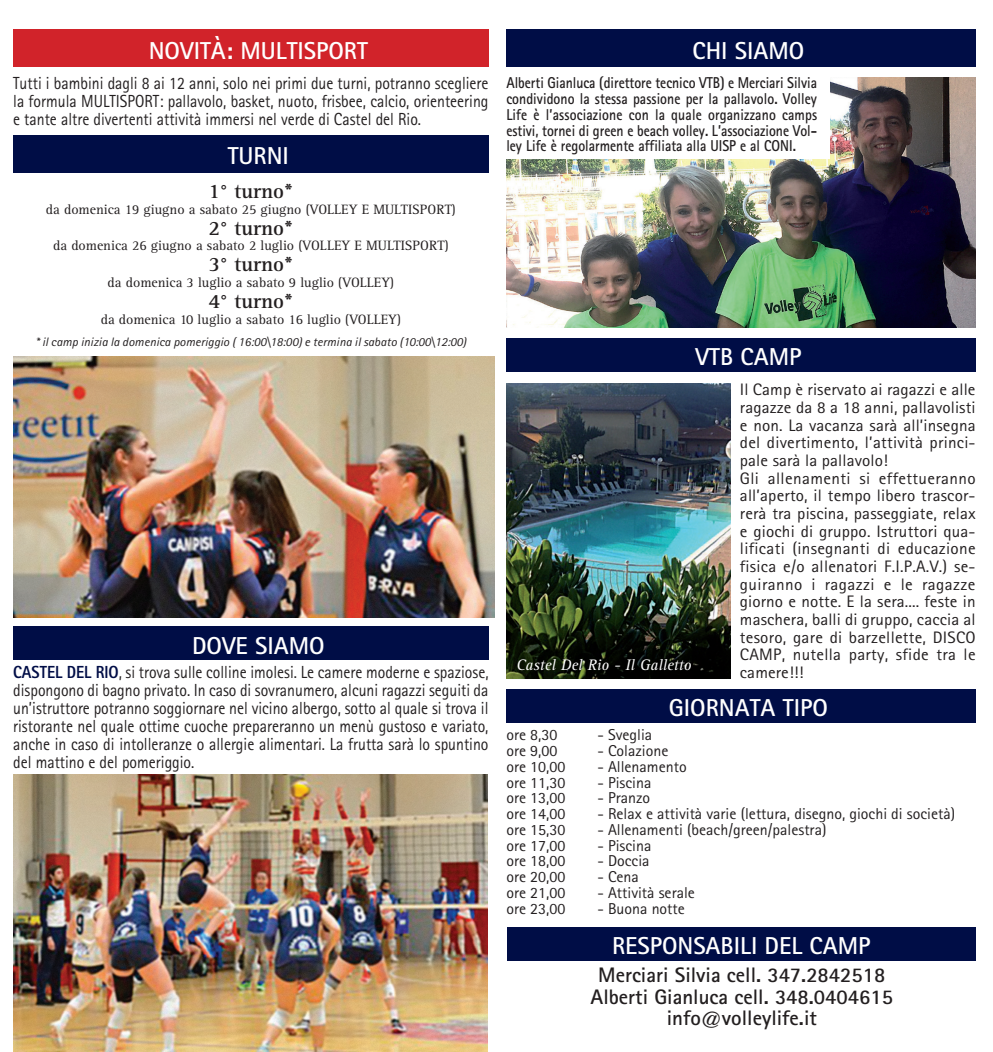
<style>
.page{position:relative;width:993px;height:1052px;background:#fff}
.page>*{position:absolute;margin:0;border:0;box-sizing:border-box;transform-origin:0 0}
.Normale{font:700 24.5px "Rotis Sans Serif Std";color:#fff}
._99{font:700 21px "Rotis Sans Serif Std";color:#231f20}
.t1{font:700 21px "Rotis Serif Std";color:#231f20}
._88888888{font:17.5px/17.8px "Rotis Sans Serif Std";color:#231f20;text-align:justify;scale:.9 1}
._00{font:16.62px/17.7px "Rotis Sans Serif Std";letter-spacing:.015em;color:#231f20;text-align:justify}
._88888888-2{font:15.75px "Rotis Sans Serif Std";color:#231f20}
._88888888-3{font:700 15.75px/15.8px "Rotis Sans Serif Std";color:#231f20;text-align:justify;scale:.87 1}
.t2{font:italic 15.75px "Rotis Serif Std";color:#fff}
.t3{font:14px "Rotis Serif Std";color:#231f20}
._02{font:italic 12.25px "Rotis Sans Serif Std";letter-spacing:.005em;color:#231f20}
.s1{font-weight:800;color:#000d46}
</style>
<div class="page">
<div style="left:506px;top:689px;width:469px;height:34px;background:#000d46"></div>
<div style="left:506px;top:30px;width:469px;height:37px;background:#000d46"></div>
<div style="left:506px;top:338px;width:469px;height:33px;background:#000d46"></div>
<img style="left:506px;top:77px;width:468px;height:250px">
<img style="left:506px;top:384px;width:223px;height:294px">
<div style="left:495px;top:70px;width:334px;height:89px;background:#fff"></div>
<div style="left:13px;top:30px;width:475px;height:37px;background:#d1232a"></div>
<div style="left:13px;top:136px;width:475px;height:37px;background:#000d46"></div>
<div style="left:13px;top:627px;width:475px;height:33px;background:#000d46"></div>
<div style="left:506px;top:927px;width:469px;height:33px;background:#000d46"></div>
<img style="left:13px;top:356px;width:481px;height:262px">
<img style="left:14px;top:774px;width:473px;height:278px">
<p class="Normale" style="left:149px;top:35px;width:221px">NOVITÀ: MULTISPORT</p>
<p class="_88888888" style="left:13px;top:74px;width:529px">Tutti i bambini dagli 8 ai 12 anni, solo nei primi due turni, potranno scegliere la formula MULTISPORT: pallavolo, basket, nuoto, frisbee, calcio, orienteering e tante altre divertenti attività immersi nel verde di Castel del Rio.</p>
<p class="Normale" style="left:228px;top:141px;width:63px">TURNI</p>
<p class="t1" style="left:208px;top:178px;width:86px">1° turno*</p>
<p class="t3" style="left:46px;top:201px;width:411px">da domenica 19 giugno a sabato 25 giugno (VOLLEY E MULTISPORT)</p>
<p class="t1" style="left:208px;top:215px;width:86px">2° turno*</p>
<p class="t3" style="left:53px;top:238px;width:397px">da domenica 26 giugno a sabato 2 luglio (VOLLEY E MULTISPORT)</p>
<p class="t1" style="left:208px;top:252px;width:86px">3° turno*</p>
<p class="t3" style="left:108px;top:274px;width:288px">da domenica 3 luglio a sabato 9 luglio (VOLLEY)</p>
<p class="t1" style="left:208px;top:289px;width:86px">4° turno*</p>
<p class="t3" style="left:101px;top:311px;width:302px">da domenica 10 luglio a sabato 16 luglio (VOLLEY)</p>
<p class="_02" style="left:35px;top:335px;width:432px">* il camp inizia la domenica pomeriggio ( 16:00\18:00) e termina il sabato (10:00\12:00)</p>
<p class="Normale" style="left:192px;top:630px;width:134px">DOVE SIAMO</p>
<p class="_88888888" style="left:13px;top:663px;width:529px"><span class="s1">CASTEL DEL RIO</span>, si trova sulle colline imolesi. Le camere moderne e spaziose, dispongono di bagno privato. In caso di sovranumero, alcuni ragazzi seguiti da un’istruttore potranno soggiornare nel vicino albergo, sotto al quale si trova il ristorante nel quale ottime cuoche prepareranno un menù gustoso e variato, anche in caso di intolleranze o allergie alimentari. La frutta sarà lo spuntino del mattino e del pomeriggio.</p>
<p class="Normale" style="left:692px;top:35px;width:113px">CHI SIAMO</p>
<p class="_88888888-3" style="left:506px;top:75px;width:359px">Alberti Gianluca (direttore tecnico VTB) e Merciari Silvia condividono la stessa passione per la pallavolo. Volley Life è l’associazione con la quale organizzano camps estivi, tornei di green e beach volley. L’associazione Vol&shy;ley Life è regolarmente affiliata alla UISP e al CONI.</p>
<p class="Normale" style="left:695px;top:341px;width:107px">VTB CAMP</p>
<p class="_00" style="left:739px;top:381px;width:237px">Il Camp è riservato ai ragazzi e alle ragazze da 8 a 18 anni, pallavolisti e non. La vacanza sarà all’insegna del divertimento, l’attività princi&shy;pale sarà la pallavolo!</p>
<p class="_00" style="left:739px;top:469px;width:237px">Gli allenamenti si effettueranno all’aperto, il tempo libero trascor&shy;rerà tra piscina, passeggiate, relax e giochi di gruppo. Istruttori qua&shy;lificati (insegnanti di educazione fisica e/o allenatori F.I.P.A.V.) se&shy;guiranno i ragazzi e le ragazze giorno e notte. E la sera.... feste in maschera, balli di gruppo, caccia al tesoro, gare di barzellette, DISCO CAMP, nutella party, sfide tra le camere!!!</p>
<p class="t2" style="left:516px;top:656px;width:176px">Castel Del Rio - Il Galletto</p>
<p class="Normale" style="left:668px;top:692px;width:160px">GIORNATA TIPO</p>
<p class="_88888888-2" style="left:506px;top:726px;width:52px">ore 8,30</p>
<p class="_88888888-2" style="left:597px;top:726px;width:56px">- Sveglia</p>
<p class="_88888888-2" style="left:506px;top:741px;width:52px">ore 9,00</p>
<p class="_88888888-2" style="left:597px;top:741px;width:72px">- Colazione</p>
<p class="_88888888-2" style="left:506px;top:757px;width:60px">ore 10,00</p>
<p class="_88888888-2" style="left:597px;top:757px;width:91px">- Allenamento</p>
<p class="_88888888-2" style="left:506px;top:773px;width:60px">ore 11,30</p>
<p class="_88888888-2" style="left:597px;top:773px;width:55px">- Piscina</p>
<p class="_88888888-2" style="left:506px;top:789px;width:60px">ore 13,00</p>
<p class="_88888888-2" style="left:597px;top:789px;width:54px">- Pranzo</p>
<p class="_88888888-2" style="left:506px;top:804px;width:60px">ore 14,00</p>
<p class="_88888888-2" style="left:597px;top:804px;width:359px">- Relax e attività varie (lettura, disegno, giochi di società)</p>
<p class="_88888888-2" style="left:506px;top:820px;width:60px">ore 15,30</p>
<p class="_88888888-2" style="left:597px;top:820px;width:230px">- Allenamenti (beach/green/palestra)</p>
<p class="_88888888-2" style="left:506px;top:836px;width:60px">ore 17,00</p>
<p class="_88888888-2" style="left:597px;top:836px;width:55px">- Piscina</p>
<p class="_88888888-2" style="left:506px;top:852px;width:60px">ore 18,00</p>
<p class="_88888888-2" style="left:597px;top:852px;width:54px">- Doccia</p>
<p class="_88888888-2" style="left:506px;top:867px;width:60px">ore 20,00</p>
<p class="_88888888-2" style="left:597px;top:867px;width:43px">- Cena</p>
<p class="_88888888-2" style="left:506px;top:883px;width:60px">ore 21,00</p>
<p class="_88888888-2" style="left:597px;top:883px;width:99px">- Attività serale</p>
<p class="_88888888-2" style="left:506px;top:899px;width:60px">ore 23,00</p>
<p class="_88888888-2" style="left:597px;top:899px;width:89px">- Buona notte</p>
<p class="Normale" style="left:612px;top:930px;width:260px">RESPONSABILI DEL CAMP</p>
<p class="_99" style="left:598px;top:962px;width:288px">Merciari Silvia cell. 347.2842518</p>
<p class="_99" style="left:590px;top:983px;width:304px">Alberti Gianluca cell. 348.0404615</p>
<p class="_99" style="left:666px;top:1004px;width:152px">info@volleylife.it</p>
</div>
